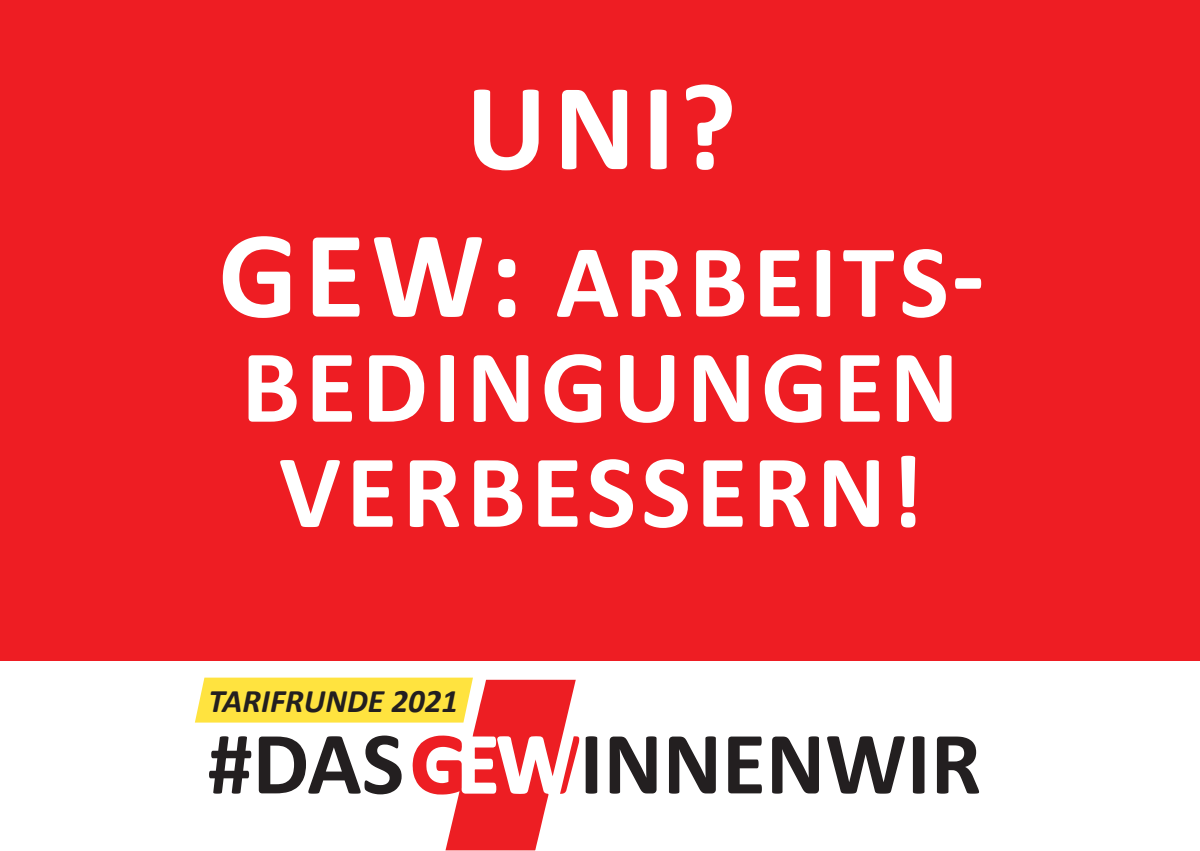
<style>
.page{position:relative;width:1200px;height:851px;background:#fff}
.page>*{position:absolute;margin:0;border:0;box-sizing:border-box;transform-origin:0 0}
.t1{font:700 125px "Calibri";color:#fff}
.t2{font:700 105px/105px "Calibri";letter-spacing:.05em;color:#fff;text-align:center}
.t3{font:700 89.9px "Calibri";color:#231f20}
.t4{font:italic 700 33px "Calibri";color:#231f20}
.s1{font-size:125px}
</style>
<div class="page">
<div style="left:0;top:0;width:1199px;height:660px;background:#ee1d23"></div>
<svg style="left:195px;top:677px;width:384px;height:173px"></svg>
<p class="t1" style="left:465px;top:47px;width:273px">UNI?</p>
<p class="t2" style="left:218px;top:229px;width:767px"><span class="s1">GEW:</span> ARBEITS-<br>BEDINGUNGEN<br>VERBESSERN!</p>
<p class="t4" style="left:208px;top:680px;width:251px">TARIFRUNDE 2021</p>
<p class="t3" style="left:208px;top:706px;width:198px">#DAS</p>
<p class="t3" style="left:579px;top:706px;width:403px">INNENWIR</p>
</div>
